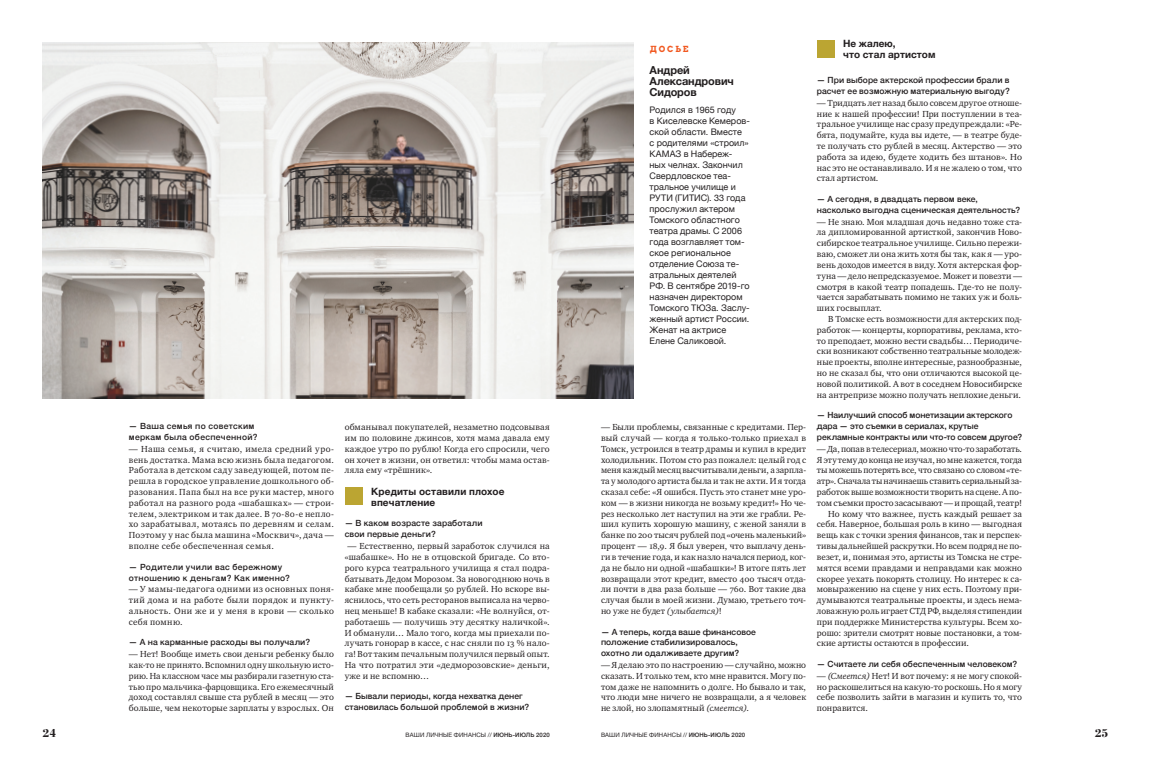
<style>
.page{position:relative;width:1151px;height:772px;background:#fff}
.page>*{position:absolute;margin:0;border:0;box-sizing:border-box;transform-origin:0 0}
.t1{font:700 12px "Bodoni C";color:#231f20}
.DOP_Helvetica_regula{font:700 11px/11px "Helvetica Neue";letter-spacing:-.01em;color:#231f20}
.TEXT_podzagolovok{font:700 10px/10.8px "Helvetica Neue";letter-spacing:.01em;color:#231f20}
.TEXT_Charter{font:9px/10.8px "Charter OSC";letter-spacing:.015em;color:#231f20;text-align:justify}
.DOP_Helvetica_regula-2{font:9px/11px "Helvetica Neue";letter-spacing:.005em;color:#231f20}
.TEXT_Helvetica_8_5{font:500 8.5px/10.8px "Helvetica Neue";letter-spacing:.005em;color:#231f20}
.TEXT_Helvetica_8_5-2{font:500 8.5px/10.8px "Helvetica Neue";letter-spacing:.035em;color:#231f20}
.DOP_Helvetica_regula-3{font:700 8.4px "Arvo";color:#f15921}
.t2{font:6px "Helvetica Neue";letter-spacing:.015em;color:#231f20}
.s1{font-style:italic}
.s2{font-weight:500}
</style>
<div class="page">
<img style="left:43px;top:43px;width:590px;height:355px">
<div style="left:345px;top:486px;width:18px;height:18px;background:#bba532"></div>
<div style="left:817px;top:40px;width:18px;height:18px;background:#bba532"></div>
<p class="TEXT_Helvetica_8_5-2" style="left:129px;top:419px;width:130px">— Ваша семья по советским меркам была обеспеченной?</p>
<p class="TEXT_Charter" style="left:129px;top:443px;width:207px">— Наша семья, я считаю, имела средний уро&shy;вень достатка. Мама всю жизнь была педагогом.<br>Работала в детском саду заведующей, потом пе&shy;решла в городское управление дошкольного об&shy;разования. Папа был на все руки мастер, много работал на разного рода «шабашках» — строи&shy;телем, электриком и так далее. В 70-80-е непло&shy;хо зарабатывал, мотаясь по деревням и селам.<br>Поэтому у нас была машина «Москвич», дача — вполне себе обеспеченная семья.</p>
<p class="TEXT_Helvetica_8_5-2" style="left:129px;top:560px;width:163px">— Родители учили вас бережному отношению к деньгам? Как именно?</p>
<p class="TEXT_Charter" style="left:129px;top:583px;width:207px">— У мамы-педагога одними из основных поня&shy;тий дома и на работе были порядок и пункту&shy;альность. Они же и у меня в крови — сколько себя помню.</p>
<p class="TEXT_Helvetica_8_5" style="left:129px;top:635px;width:183px">— А на карманные расходы вы получали?</p>
<p class="TEXT_Charter" style="left:129px;top:648px;width:207px">— Нет! Вообще иметь свои деньги ребенку было как-то не принято. Вспомнил одну школьную исто&shy;рию. На классном часе мы разбирали газетную ста&shy;тью про мальчика-фарцовщика. Его ежемесячный доход составлял свыше ста рублей в месяц — это больше, чем некоторые зарплаты у взрослых. Он</p>
<p class="TEXT_Charter" style="left:345px;top:421px;width:207px">обманывал покупателей, незаметно подсовывая им по половине джинсов, хотя мама давала ему каждое утро по рублю! Когда его спросили, чего он хочет в жизни, он ответил: чтобы мама остав&shy;ляла ему «трёшник».</p>
<p class="TEXT_podzagolovok" style="left:371px;top:486px;width:135px">Кредиты оставили плохое впечатление</p>
<p class="TEXT_Helvetica_8_5" style="left:345px;top:517px;width:139px">— В каком возрасте заработали свои первые деньги?</p>
<p class="TEXT_Charter" style="left:345px;top:540px;width:207px;text-indent:3px">— Естественно, первый заработок случился на «шабашке». Но не в отцовской бригаде. Со вто&shy;рого курса театрального училища я стал подра&shy;батывать Дедом Морозом. За новогоднюю ночь в кабаке мне пообещали 50 рублей. Но вскоре вы&shy;яснилось, что сеть ресторанов выписала на черво&shy;нец меньше! В кабаке сказали: «Не волнуйся, от&shy;работаешь — получишь эту десятку наличкой».<br>И обманули… Мало того, когда мы приехали по&shy;лучать гонорар в кассе, с нас сняли по 13 % нало&shy;га! Вот таким печальным получился первый опыт.<br>На что потратил эти «дедморозовские» деньги, уже и не вспомню…</p>
<p class="TEXT_Helvetica_8_5" style="left:345px;top:689px;width:186px">— Бывали периоды, когда нехватка денег становилась большой проблемой в жизни?</p>
<p class="DOP_Helvetica_regula-3" style="left:650px;top:43px;width:41px">досье</p>
<p class="DOP_Helvetica_regula" style="left:650px;top:65px;width:86px">Андрей<br>Александрович<br>Сидоров</p>
<p class="DOP_Helvetica_regula-2" style="left:650px;top:104px;width:102px">Родился в 1965 году<br>в Киселевске Кемеров&shy;ской области. Вместе<br>с родителями «строил»<br>КАМАЗ в Набереж&shy;ных челнах. Закончил<br>Свердловское теа&shy;тральное училище и<br>РУТИ (ГИТИС). 33 года прослужил актером<br>Томского областного театра драмы. С 2006 года возглавляет том&shy;ское региональное отделение Союза те&shy;атральных деятелей<br>РФ. В сентябре 2019-го назначен директором<br>Томского ТЮЗа. Заслу&shy;женный артист России.<br>Женат на актрисе<br>Елене Саликовой.</p>
<p class="TEXT_Charter" style="left:601px;top:421px;width:207px">— Были проблемы, связанные с кредитами. Пер&shy;вый случай — когда я только-только приехал в Томск, устроился в театр драмы и купил в кредит холодильник. Потом сто раз пожалел: целый год с меня каждый месяц высчитывали деньги, а зарпла&shy;та у молодого артиста была и так не ахти. И я тогда сказал себе: «Я ошибся. Пусть это станет мне уро&shy;ком — в жизни никогда не возьму кредит!» Но че&shy;рез несколько лет наступил на эти же грабли. Ре&shy;шил купить хорошую машину, с женой заняли в банке по 200 тысяч рублей под «очень маленький» процент — 18,9. Я был уверен, что выплачу день&shy;ги в течение года, и как назло начался период, ког&shy;да не было ни одной «шабашки»! В итоге пять лет возвращали этот кредит, вместо 400 тысяч отда&shy;ли почти в два раза больше — 760. Вот такие два случая были в моей жизни. Думаю, третьего точ&shy;но уже не будет <span class="s1">(улыбается)</span>!</p>
<p class="TEXT_Helvetica_8_5" style="left:601px;top:625px;width:156px">— А теперь, когда ваше финансовое положение стабилизировалось, охотно ли одалживаете другим?</p>
<p class="TEXT_Charter" style="left:601px;top:659px;width:207px">— Я делаю это по настроению — случайно, можно сказать. И только тем, кто мне нравится. Могу по&shy;том даже не напомнить о долге. Но бывало и так, что люди мне ничего не возвращали, а я человек не злой, но злопамятный <span class="s1">(смеется)</span>.</p>
<p class="TEXT_podzagolovok" style="left:843px;top:39px;width:94px">Не жалею,<br>что стал артистом</p>
<p class="TEXT_Helvetica_8_5" style="left:817px;top:74px;width:194px">— При выборе актерской профессии брали в расчет ее возможную материальную выгоду?</p>
<p class="TEXT_Charter" style="left:817px;top:97px;width:207px">— Тридцать лет назад было совсем другое отноше&shy;ние к нашей профессии! При поступлении в теа&shy;тральное училище нас сразу предупреждали: «Ре&shy;бята, подумайте, куда вы идете, — в театре буде&shy;те получать сто рублей в месяц. Актерство — это работа за идею, будете ходить без штанов». Но нас это не останавливало. И я не жалею о том, что стал артистом.</p>
<p class="TEXT_Helvetica_8_5" style="left:817px;top:193px;width:205px">— А сегодня, в двадцать первом веке, насколько выгодна сценическая деятельность?</p>
<p class="TEXT_Charter" style="left:817px;top:216px;width:207px">— Не знаю. Моя младшая дочь недавно тоже ста&shy;ла дипломированной артисткой, закончив Ново&shy;сибирское театральное училище. Сильно пережи&shy;ваю, сможет ли она жить хотя бы так, как я — уро&shy;вень доходов имеется в виду. Хотя актерская фор&shy;туна — дело непредсказуемое. Может и повезти — смотря в какой театр попадешь. Где-то не полу&shy;чается зарабатывать помимо не таких уж и боль&shy;ших госвыплат.</p>
<p class="TEXT_Charter" style="left:817px;top:313px;width:207px;text-indent:11px">В Томске есть возможности для актерских под&shy;работок — концерты, корпоративы, реклама, кто&shy;то преподает, можно вести свадьбы… Периодиче&shy;ски возникают собственно театральные молодеж&shy;ные проекты, вполне интересные, разнообразные, но не сказал бы, что они отличаются высокой це&shy;новой политикой. А вот в соседнем Новосибирске на антрепризе можно получать неплохие деньги.</p>
<p class="TEXT_Helvetica_8_5" style="left:817px;top:409px;width:207px">— Наилучший способ монетизации актерского дара — это съемки в сериалах, крутые рекламные контракты или что-то совсем другое?</p>
<p class="TEXT_Charter" style="left:817px;top:443px;width:207px">— Да, попав в телесериал, можно что-то заработать.<br>Я эту тему до конца не изучал, но мне кажется, тогда ты можешь потерять все, что связано со словом «те&shy;атр». Сначала ты начинаешь ставить сериальный за&shy;работок выше возможности творить на сцене. А по&shy;том съемки просто засасывают — и прощай, театр!</p>
<p class="TEXT_Charter" style="left:817px;top:508px;width:207px;text-indent:11px">Но кому что важнее, пусть каждый решает за себя. Наверное, большая роль в кино — выгодная вещь как с точки зрения финансов, так и перспек&shy;тивы дальнейшей раскрутки. Но всем подряд не по&shy;везет, и, понимая это, артисты из Томска не стре&shy;мятся всеми правдами и неправдами как можно скорее уехать покорять столицу. Но интерес к са&shy;мовыражению на сцене у них есть. Поэтому при&shy;думываются театральные проекты, и здесь нема&shy;ловажную роль играет СТД РФ, выделяя стипендии при поддержке Министерства культуры. Всем хо&shy;рошо: зрители смотрят новые постановки, а том&shy;ские артисты остаются в профессии.</p>
<p class="TEXT_Helvetica_8_5" style="left:817px;top:657px;width:202px">— Считаете ли себя обеспеченным человеком?</p>
<p class="TEXT_Charter" style="left:817px;top:670px;width:207px">— <span class="s1">(Смеется)</span> Нет! И вот почему: я не могу спокой&shy;но раскошелиться на какую-то роскошь. Но я могу себе позволить зайти в магазин и купить то, что понравится.</p>
<h1 class="t1" style="left:43px;top:726px;width:15px">24</h1>
<p class="t2" style="left:406px;top:730px;width:146px">ВАШИ ЛИЧНЫЕ ФИНАНСЫ // <span class="s2">ИЮНЬ-ИЮЛЬ 2020</span></p>
<p class="t2" style="left:601px;top:730px;width:146px">ВАШИ ЛИЧНЫЕ ФИНАНСЫ // <span class="s2">ИЮНЬ-ИЮЛЬ 2020</span></p>
<h1 class="t1" style="left:1095px;top:726px;width:15px">25</h1>
</div>
